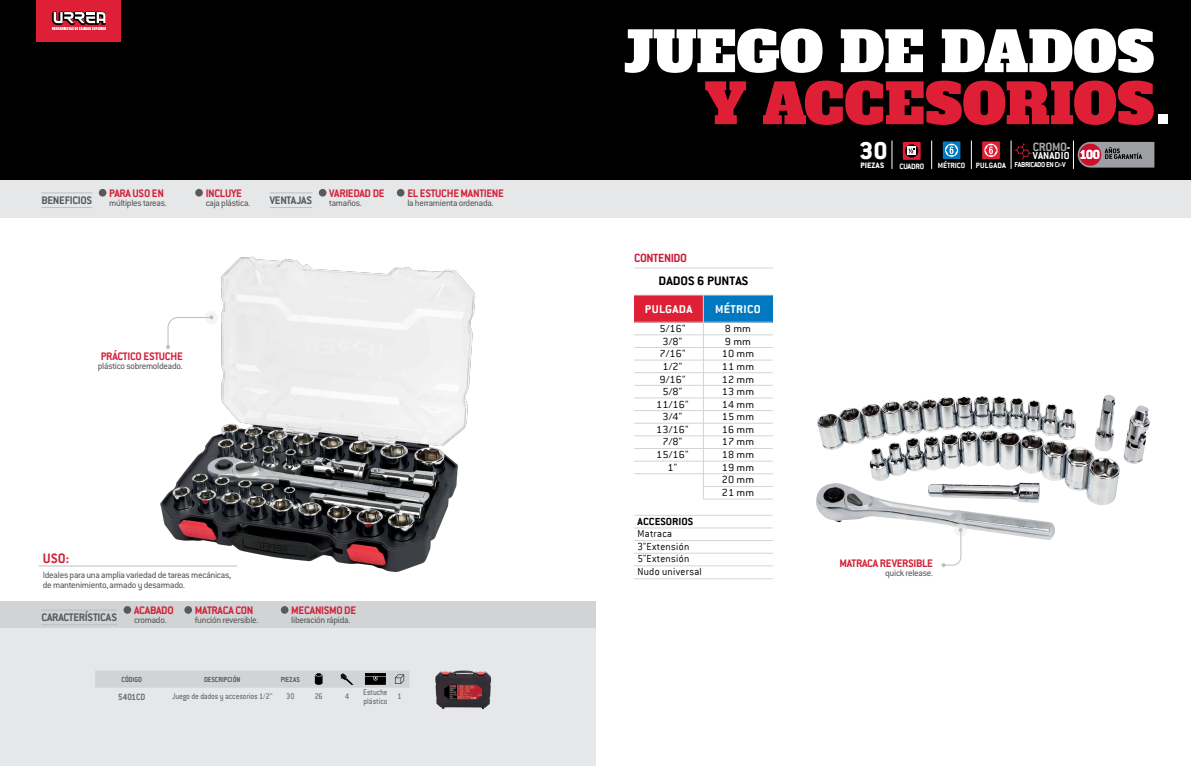
<style>
.page{position:relative;width:1191px;height:766px;background:#fff}
.page>*{position:absolute;margin:0;border:0;box-sizing:border-box;transform-origin:0 0}
.t1{font:55px/52px "Alfa Slab One";letter-spacing:-.005em;color:#fff;text-align:right}
.t2{font:700 26.7px "Conduit ITC Extra";color:#fff}
.t3{font:700 15px "Conduit ITC Std";color:#d22238}
.t4{font:700 13.5px "Conduit ITC";color:#000;scale:1.07 1}
.t5{font:700 13.2px "Conduit ITC";letter-spacing:-.025em;color:#a7a9ac}
.t6{font:700 13px "Conduit ITC Std";letter-spacing:-.025em;color:#c71f3a}
.t7{font:700 12.5px "Conduit ITC";letter-spacing:.025em;color:#fff;scale:1.07 1}
.t8{font:700 12px "Conduit ITC Std";letter-spacing:-.025em;color:#d22238}
.t9{font:700 12px "Conduit ITC Std";letter-spacing:-.025em;color:#58595b}
.t10{font:300 11.3px/12.6px "Conduit ITC";letter-spacing:.01em;color:#000;text-align:center;scale:1.07 1}
.t11{font:300 11.3px/12.6px "Conduit ITC";letter-spacing:.01em;color:#000;scale:.96 1}
.t12{font:700 11.3px "Conduit ITC";color:#000;scale:1.07 1}
.t13{font:700 11.2px "Conduit ITC";letter-spacing:.01em;color:#fff}
.t14{font:10px/10px "Conduit ITC Std";letter-spacing:-.025em;color:#58595b}
.t15{font:700 10px "Conduit ITC Std";color:#6d6e71;scale:.9 1}
.t16{font:500 9px/9px "Conduit ITC Std";letter-spacing:-.015em;color:#6d6e71;scale:.9 1}
.t17{font:700 8.6px "Conduit ITC Extra";letter-spacing:.005em;color:#fff}
.t18{font:700 8.6px "Conduit ITC";letter-spacing:-.035em;color:#fff}
.t19{font:700 8px "Conduit ITC Std";color:#58595b;scale:.9 1}
.t20{font:700 7.9px "Conduit ITC";letter-spacing:-.04em;color:#fff}
.s1{color:#df1f36}
.s2{font-size:58px}
.s3{color:#fff}
.s4{font-size:8.4px}
.s5{font-size:8.5px}
</style>
<div class="page">
<div style="left:0;top:601px;width:595px;height:32px;background:#d1d3d4"></div>
<div style="left:0;top:628px;width:595px;height:137px;background:#e6e7e8"></div>
<div style="left:0;top:180px;width:595px;height:37px;background:#e6e7e8"></div>
<div style="left:595px;top:180px;width:596px;height:37px;background:#e6e7e8"></div>
<div style="left:0;top:0;width:595px;height:180px;background:#000"></div>
<div style="left:595px;top:0;width:596px;height:180px;background:#000"></div>
<img style="left:817px;top:395px;width:333px;height:71px">
<img style="left:145px;top:256px;width:331px;height:317px">
<hr style="left:39px;top:565px;width:198px;height:1px;background:#bcbec0">
<svg style="left:891px;top:140px;width:1px;height:29px"></svg>
<svg style="left:931px;top:140px;width:1px;height:29px"></svg>
<svg style="left:971px;top:140px;width:1px;height:29px"></svg>
<svg style="left:902px;top:142px;width:18px;height:18px"></svg>
<svg style="left:905px;top:144px;width:13px;height:13px"></svg>
<svg style="left:907px;top:147px;width:9px;height:8px"></svg>
<svg style="left:908px;top:148px;width:7px;height:5px"></svg>
<div style="left:942px;top:141px;width:18px;height:18px;background:#0079c1"></div>
<svg style="left:945px;top:144px;width:13px;height:13px"></svg>
<div style="left:982px;top:141px;width:18px;height:18px;background:#df1f36"></div>
<svg style="left:984px;top:144px;width:13px;height:13px"></svg>
<svg style="left:1010px;top:140px;width:21px;height:29px"></svg>
<svg style="left:1073px;top:140px;width:81px;height:29px"></svg>
<div style="left:205px;top:311px;width:13px;height:13px;background:#f5f5f5;border-radius:50%"></div>
<svg style="left:166px;top:315px;width:47px;height:34px"></svg>
<svg style="left:95px;top:671px;width:314px;height:16px;background:#c1c3c4"></svg>
<hr style="left:270px;top:193px;width:42px;height:1px;background:#bcbec0">
<hr style="left:270px;top:207px;width:42px;height:1px;background:#bcbec0">
<hr style="left:41px;top:609px;width:76px;height:1px;background:#bcbec0">
<hr style="left:41px;top:624px;width:76px;height:1px;background:#bcbec0">
<div style="left:99px;top:189px;width:7px;height:7px;background:#58595b;border-radius:50%"></div>
<div style="left:195px;top:189px;width:8px;height:7px;background:#58595b;border-radius:50%"></div>
<div style="left:319px;top:189px;width:7px;height:7px;background:#58595b;border-radius:50%"></div>
<div style="left:397px;top:189px;width:7px;height:7px;background:#58595b;border-radius:50%"></div>
<div style="left:124px;top:606px;width:7px;height:7px;background:#58595b;border-radius:50%"></div>
<div style="left:184px;top:606px;width:8px;height:7px;background:#58595b;border-radius:50%"></div>
<div style="left:281px;top:606px;width:7px;height:7px;background:#58595b;border-radius:50%"></div>
<hr style="left:42px;top:193px;width:51px;height:1px;background:#bcbec0">
<hr style="left:42px;top:207px;width:50px;height:1px;background:#bcbec0">
<div style="left:634px;top:295px;width:69px;height:27px;background:#df1f36"></div>
<div style="left:703px;top:295px;width:69px;height:27px;background:#0079c1"></div>
<hr style="left:703px;top:295px;width:1px;height:204px;background:#d1d3d4">
<hr style="left:634px;top:294px;width:138px;height:1px;background:#d1d3d4">
<hr style="left:634px;top:321px;width:138px;height:1px;background:#d1d3d4">
<hr style="left:634px;top:334px;width:138px;height:1px;background:#d1d3d4">
<hr style="left:634px;top:347px;width:138px;height:1px;background:#d1d3d4">
<hr style="left:634px;top:359px;width:138px;height:1px;background:#d1d3d4">
<hr style="left:634px;top:372px;width:138px;height:1px;background:#d1d3d4">
<hr style="left:634px;top:385px;width:138px;height:1px;background:#d1d3d4">
<hr style="left:634px;top:397px;width:138px;height:1px;background:#d1d3d4">
<hr style="left:634px;top:410px;width:138px;height:1px;background:#d1d3d4">
<hr style="left:634px;top:422px;width:138px;height:1px;background:#d1d3d4">
<hr style="left:634px;top:435px;width:138px;height:1px;background:#d1d3d4">
<hr style="left:634px;top:448px;width:138px;height:1px;background:#d1d3d4">
<hr style="left:634px;top:460px;width:138px;height:1px;background:#d1d3d4">
<hr style="left:634px;top:473px;width:138px;height:1px;background:#d1d3d4">
<hr style="left:703px;top:486px;width:69px;height:1px;background:#d1d3d4">
<hr style="left:703px;top:498px;width:69px;height:1px;background:#d1d3d4">
<hr style="left:634px;top:267px;width:138px;height:1px;background:#d1d3d4">
<hr style="left:634px;top:527px;width:138px;height:1px;background:#d1d3d4">
<hr style="left:634px;top:540px;width:138px;height:1px;background:#d1d3d4">
<hr style="left:634px;top:552px;width:138px;height:1px;background:#d1d3d4">
<hr style="left:634px;top:565px;width:138px;height:1px;background:#d1d3d4">
<hr style="left:634px;top:578px;width:138px;height:1px;background:#d1d3d4">
<hr style="left:634px;top:514px;width:138px;height:1px;background:#d1d3d4">
<svg style="left:954px;top:523px;width:13px;height:13px"></svg>
<svg style="left:941px;top:528px;width:21px;height:39px"></svg>
<img style="left:435px;top:670px;width:56px;height:40px">
<div style="left:37px;top:0;width:84px;height:41px;background:#df1f36"></div>
<svg style="left:52px;top:12px;width:54px;height:18px"></svg>
<p class="t9" style="left:42px;top:193px;width:52px">BENEFICIOS</p>
<p class="t8" style="left:109px;top:185px;width:56px">PARA USO EN</p>
<p class="t14" style="left:109px;top:197px;width:59px">múltiples tareas.</p>
<p class="t8" style="left:206px;top:185px;width:38px">INCLUYE</p>
<p class="t14" style="left:206px;top:197px;width:46px">caja plástica.</p>
<p class="t9" style="left:270px;top:193px;width:44px">VENTAJAS</p>
<p class="t8" style="left:329px;top:185px;width:57px">VARIEDAD DE</p>
<p class="t14" style="left:329px;top:197px;width:34px">tamaños.</p>
<p class="t8" style="left:407px;top:185px;width:98px">EL ESTUCHE MANTIENE</p>
<p class="t14" style="left:407px;top:197px;width:88px">la herramienta ordenada.</p>
<p class="t8" style="left:101px;top:349px;width:83px">PRÁCTICO ESTUCHE</p>
<p class="t14" style="left:98px;top:361px;width:86px">plástico sobremoldeado.</p>
<h3 class="t3" style="left:43px;top:549px;width:28px">USO:</h3>
<p class="t14" style="left:43px;top:569px;width:190px">Ideales para una amplia variedad de tareas mecánicas, de mantenimiento, armado y desarmado.</p>
<p class="t9" style="left:41px;top:610px;width:77px">CARACTERÍSTICAS</p>
<p class="t8" style="left:134px;top:602px;width:41px">ACABADO</p>
<p class="t14" style="left:134px;top:614px;width:34px">cromado.</p>
<p class="t8" style="left:195px;top:602px;width:60px">MATRACA CON</p>
<p class="t14" style="left:195px;top:614px;width:65px">función reversible.</p>
<p class="t8" style="left:291px;top:602px;width:66px">MECANISMO DE</p>
<p class="t14" style="left:291px;top:614px;width:60px">liberación rápida.</p>
<p class="t19" style="left:122px;top:674px;width:24px">CÓDIGO</p>
<p class="t19" style="left:204px;top:674px;width:42px">DESCRIPCIÓN</p>
<p class="t19" style="left:281px;top:674px;width:23px">PIEZAS</p>
<p class="t15" style="left:118px;top:690px;width:31px">5401CD</p>
<p class="t16" style="left:172px;top:691px;width:113px">Juego de dados y accesorios 1/2"</p>
<p class="t16" style="left:286px;top:691px;width:11px">30</p>
<p class="t16" style="left:315px;top:691px;width:10px">26</p>
<p class="t16" style="left:345px;top:691px;width:6px">4</p>
<p class="t16" style="left:363px;top:687px;width:29px">Estuche plástico</p>
<p class="t16" style="left:397px;top:691px;width:6px">1</p>
<h1 class="t1" style="left:624px;top:27px;width:547px">JUEGO DE DADOS<br><span class="s1">Y ACCESORIOS</span><span class="s2">.</span></h1>
<p class="t17" style="left:860px;top:160px;width:25px">PIEZAS</p>
<h2 class="t2" style="left:859px;top:135px;width:30px">30</h2>
<h3 class="t5" style="left:1032px;top:139px;width:39px">CROMO<span class="s3">-</span></h3>
<p class="t13" style="left:1032px;top:149px;width:38px">VANADIO</p>
<p class="t18" style="left:899px;top:161px;width:26px">CUADRO</p>
<p class="t20" style="left:938px;top:160px;width:129px"><span class="s4">MÉTRICO</span> <span class="s5">PULGADA</span> FABRICADO EN Cr-V</p>
<h3 class="t6" style="left:634px;top:250px;width:55px">CONTENIDO</h3>
<h3 class="t4" style="left:658px;top:273px;width:85px">DADOS 6 PUNTAS</h3>
<p class="t7" style="left:645px;top:301px;width:46px">PULGADA</p>
<p class="t7" style="left:715px;top:301px;width:44px">MÉTRICO</p>
<p class="t10" style="left:656px;top:322px;width:32px">5/16"<br>3/8"<br>7/16"<br>1/2"<br>9/16"<br>5/8"<br>11/16"<br>3/4"<br>13/16"<br>7/8"<br>15/16"<br>1"</p>
<p class="t10" style="left:722px;top:322px;width:32px;text-align:left">8 mm<br>9 mm<br>10 mm<br>11 mm<br>12 mm<br>13 mm<br>14 mm<br>15 mm<br>16 mm<br>17 mm<br>18 mm<br>19 mm<br>20 mm<br>21 mm</p>
<p class="t12" style="left:637px;top:515px;width:53px">ACCESORIOS</p>
<p class="t11" style="left:637px;top:527px;width:69px">Matraca<br>3"Extensión<br>5"Extensión<br>Nudo universal</p>
<p class="t8" style="left:839px;top:556px;width:95px">MATRACA REVERSIBLE</p>
<p class="t14" style="left:885px;top:568px;width:49px">quick release.</p>
</div>
